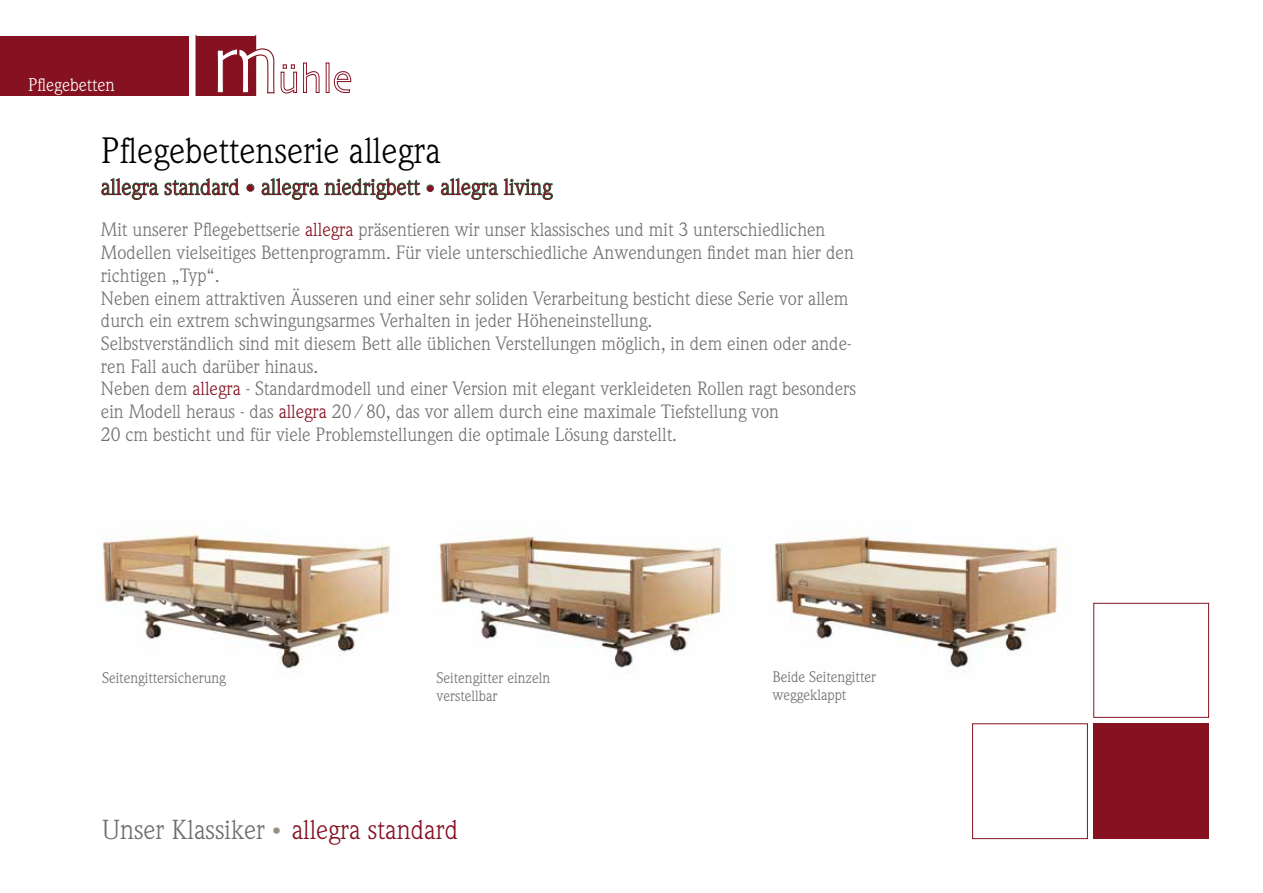
<style>
.page{position:relative;width:1263px;height:893px;background:#fff}
.page>*{position:absolute;margin:0;border:0;box-sizing:border-box;transform-origin:0 0}
.t1{font:36px "Weidemann";color:#000}
.t2{font:27px "Weidemann";color:#861120}
.t3{font:22.5px "Weidemann";color:#861120}
.t4{font:18.9px/22.6px "Weidemann";color:#717170}
.t5{font:18px "Weidemann";color:#fff}
.t6{font:15px/18px "Weidemann";color:#6e6e6e}
.s1{font-size:19.5px}
.s2{font-size:18px}
.s3{color:#861120}
.s4{color:#6e6e6e}
.s5{font-size:18px;color:#968f82}
</style>
<div class="page">
<img style="left:103px;top:533px;width:288px;height:139px">
<img style="left:439px;top:536px;width:284px;height:136px">
<div style="left:1093px;top:723px;width:116px;height:116px;background:#861120"></div>
<div style="left:1093px;top:603px;width:116px;height:115px;border:1px solid #861120"></div>
<div style="left:972px;top:723px;width:116px;height:116px;border:1px solid #861120"></div>
<svg style="left:196px;top:36px;width:101px;height:60px"></svg>
<svg style="left:303px;top:62px;width:49px;height:31px"></svg>
<div style="left:0;top:36px;width:189px;height:60px;background:#861120"></div>
<svg style="left:101px;top:178px;width:139px;height:22px"></svg>
<div style="left:247px;top:184px;width:7px;height:7px;border:1px solid #16613d;border-radius:50%"></div>
<svg style="left:261px;top:178px;width:160px;height:22px"></svg>
<svg style="left:427px;top:185px;width:6px;height:6px"></svg>
<svg style="left:441px;top:178px;width:112px;height:22px"></svg>
<img style="left:774px;top:535px;width:293px;height:137px">
<p class="t5" style="left:28px;top:74px;width:88px">Pflegebetten</p>
<h1 class="t1" style="left:101px;top:129px;width:341px">Pflegebettenserie allegra</h1>
<p class="t3" style="left:101px;top:174px;width:453px">allegra standard <span class="s1">•</span> allegra niedrigbett <span class="s2">•</span> allegra living</p>
<p class="t4" style="left:101px;top:218px;width:757px">Mit unserer Pflegebettserie <span class="s3">allegra</span> präsentieren wir unser klassisches und mit 3 unterschiedlichen Modellen vielseitiges Bettenprogramm. Für viele unterschiedliche Anwendungen findet man hier den richtigen „Typ“.<br>Neben einem attraktiven Äusseren und einer sehr soliden Verarbeitung besticht diese Serie vor allem durch ein extrem schwingungsarmes Verhalten in jeder Höheneinstellung.<br>Selbstverständlich sind mit diesem Bett alle üblichen Verstellungen möglich, in dem einen oder ande&shy;ren Fall auch darüber hinaus.<br>Neben dem <span class="s3">allegra</span> - Standardmodell und einer Version mit elegant verkleideten Rollen ragt besonders ein Modell heraus - das <span class="s3">allegra</span> 20/80, das vor allem durch eine maximale Tiefstellung von<br>20 cm besticht und für viele Problemstellungen die optimale Lösung darstellt.</p>
<p class="t6" style="left:102px;top:668px;width:125px">Seitengittersicherung</p>
<p class="t6" style="left:437px;top:668px;width:115px">Seitengitter einzeln verstellbar</p>
<p class="t6" style="left:772px;top:667px;width:105px">Beide Seitengitter weggeklappt</p>
<h2 class="t2" style="left:102px;top:814px;width:358px"><span class="s4">Unser Klassiker</span> <span class="s5">•</span> allegra standard</h2>
</div>
